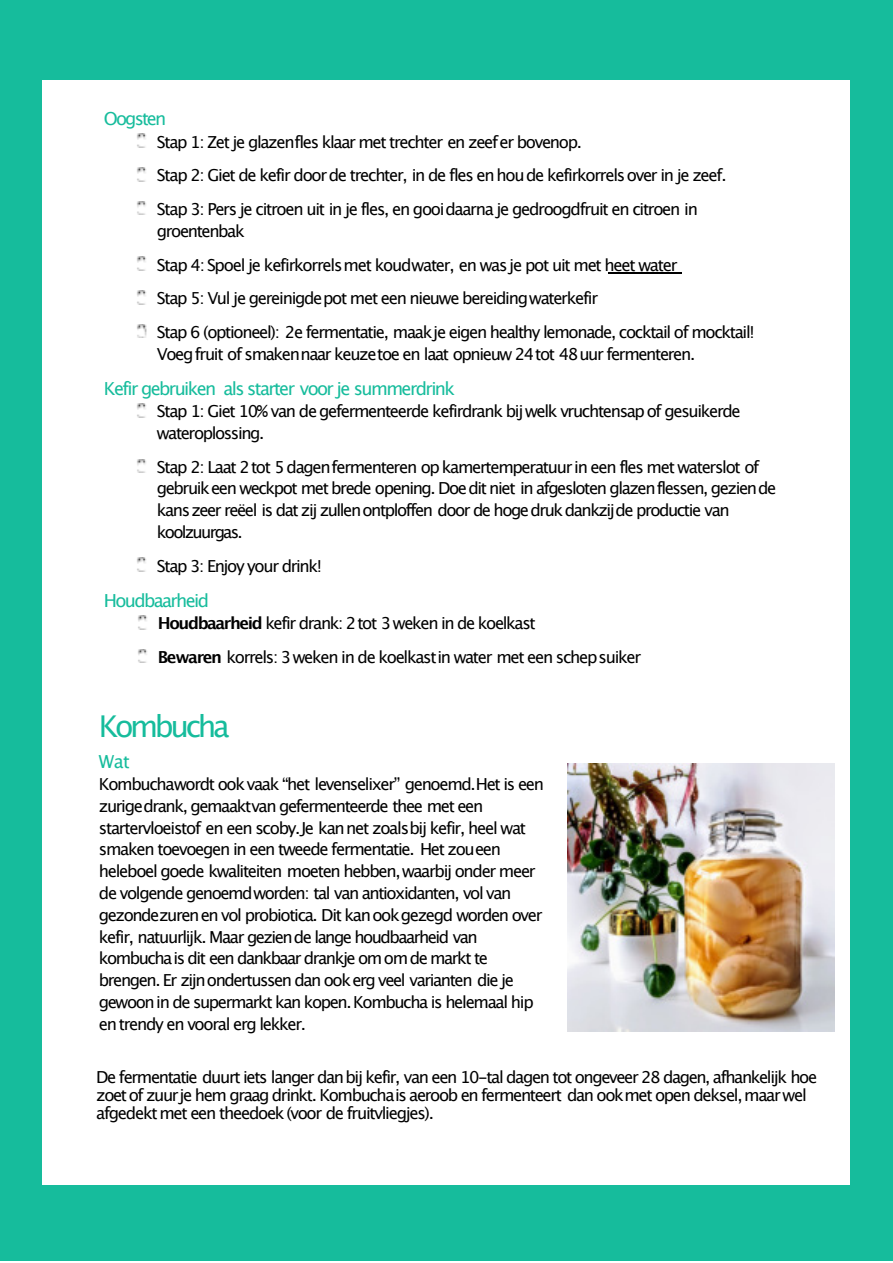
<style>
.page{position:relative;width:893px;height:1263px;background:#fff}
.page>*{position:absolute;margin:0;border:0;box-sizing:border-box;transform-origin:0 0}
.t1{font:30px "Lucida Grande";letter-spacing:-.115em;color:#16bc9c}
.t2{font:18px "Lucida Grande";letter-spacing:-.09em;color:#16bc9c}
.t3{font:16.5px/21.8px "Lucida Grande";letter-spacing:-.08em;color:#000}
.s1{font-weight:700}
</style>
<div class="page">
<img style="left:137px;top:134px;width:9px;height:13px">
<img style="left:137px;top:168px;width:9px;height:13px">
<img style="left:137px;top:201px;width:9px;height:14px">
<img style="left:137px;top:257px;width:9px;height:13px">
<hr style="left:608px;top:272px;width:74px;height:1px;background:#000">
<img style="left:137px;top:291px;width:9px;height:13px">
<img style="left:137px;top:324px;width:10px;height:14px">
<img style="left:137px;top:404px;width:9px;height:13px">
<img style="left:137px;top:459px;width:9px;height:13px">
<img style="left:137px;top:558px;width:9px;height:13px">
<img style="left:138px;top:615px;width:9px;height:14px">
<img style="left:138px;top:649px;width:9px;height:14px">
<div style="left:0;top:0;width:893px;height:80px;background:#16bc9c"></div>
<div style="left:0;top:1185px;width:893px;height:76px;background:#16bc9c"></div>
<div style="left:0;top:0;width:42px;height:1216px;background:#16bc9c"></div>
<div style="left:850px;top:0;width:43px;height:1260px;background:#16bc9c"></div>
<img style="left:567px;top:764px;width:268px;height:267px">
<p class="t2" style="left:104px;top:109px;width:64px">Oogsten</p>
<p class="t3" style="left:157px;top:125px;width:571px;line-height:33.8px">Stap 1: Zet je glazenfles klaar met trechter en zeef er bovenop.<br>Stap 2: Giet de kefir door de trechter, in de fles en hou de kefirkorrels over in je zeef.<br>Stap 3: Pers je citroen uit in je fles, en gooidaarna je gedroogdfruit en citroen in</p>
<p class="t3" style="left:157px;top:214px;width:599px;line-height:33.8px">groentenbak<br>Stap 4: Spoel je kefirkorrelsmet koudwater, en was je pot uit met heet water<br>Stap 5: Vul je gereinigdepot met een nieuwe bereidingwaterkefir<br>Stap 6 (optioneel): 2e fermentatie, maakje eigen healthy lemonade, cocktail of mocktail!</p>
<p class="t3" style="left:157px;top:343px;width:540px">Voeg fruit of smakennaar keuzetoe en laat opnieuw 24tot 48uur fermenteren.</p>
<p class="t2" style="left:104px;top:378px;width:353px">Kefir gebruiken als starter voor je summerdrink</p>
<p class="t3" style="left:157px;top:401px;width:585px">Stap 1: Giet 10% van de gefermenteerde kefirdrank bij welk vruchtensap of gesuikerde wateroplossing.</p>
<p class="t3" style="left:157px;top:456px;width:621px">Stap 2: Laat 2tot 5 dagenfermenteren op kamertemperatuur in een fles met waterslot of gebruik een weckpot met brede opening. Doe dit niet in afgesloten glazen flessen, geziende kans zeer reëel is dat zij zullen ontploffen door de hoge druk dankzijde productie van koolzuurgas.</p>
<p class="t3" style="left:157px;top:555px;width:167px">Stap 3: Enjoy your drink!</p>
<p class="t2" style="left:104px;top:590px;width:107px">Houdbaarheid</p>
<p class="t3" style="left:158px;top:607px;width:485px;line-height:33.6px"><span class="s1">Houdbaarheid</span> kefir drank: 2tot 3 weken in de koelkast<br><span class="s1">Bewaren</span> korrels: 3 weken in de koelkastin water met een schepsuiker</p>
<h1 class="t1" style="left:99px;top:709px;width:132px">Kombucha</h1>
<p class="t2" style="left:99px;top:751px;width:33px">Wat</p>
<p class="t3" style="left:99px;top:774px;width:447px">Kombuchawordt ook vaak “het levenselixer” genoemd.Het is een zurigedrank, gemaaktvan gefermenteerde thee met een startervloeistof en een scoby.Je kannet zoalsbij kefir, heel wat smaken toevoegen in een tweede fermentatie. Het zoueen heleboel goede kwaliteiten moeten hebben, waarbij onder meer de volgende genoemdworden: tal van antioxidanten, vol van gezondezurenen vol probiotica. Dit kan ookgezegd worden over kefir, natuurlijk. Maar geziende lange houdbaarheid van kombucha is dit een dankbaar drankje om om de markt te brengen. Er zijn ondertussen dan ook erg veel varianten die je gewoon in de supermarkt kan kopen. Kombucha is helemaal hip en trendy en vooral erg lekker.</p>
<p class="t3" style="left:96px;top:1068px;width:722px;line-height:18px">De fermentatie duurt iets langer dan bij kefir, van een 10-tal dagen tot ongeveer 28 dagen, afhankelijk hoe zoet of zuurje hem graag drinkt. Kombuchais aeroob en fermenteert dan ookmet open deksel, maar wel afgedekt met een theedoek (voor de fruitvliegjes).</p>
</div>
